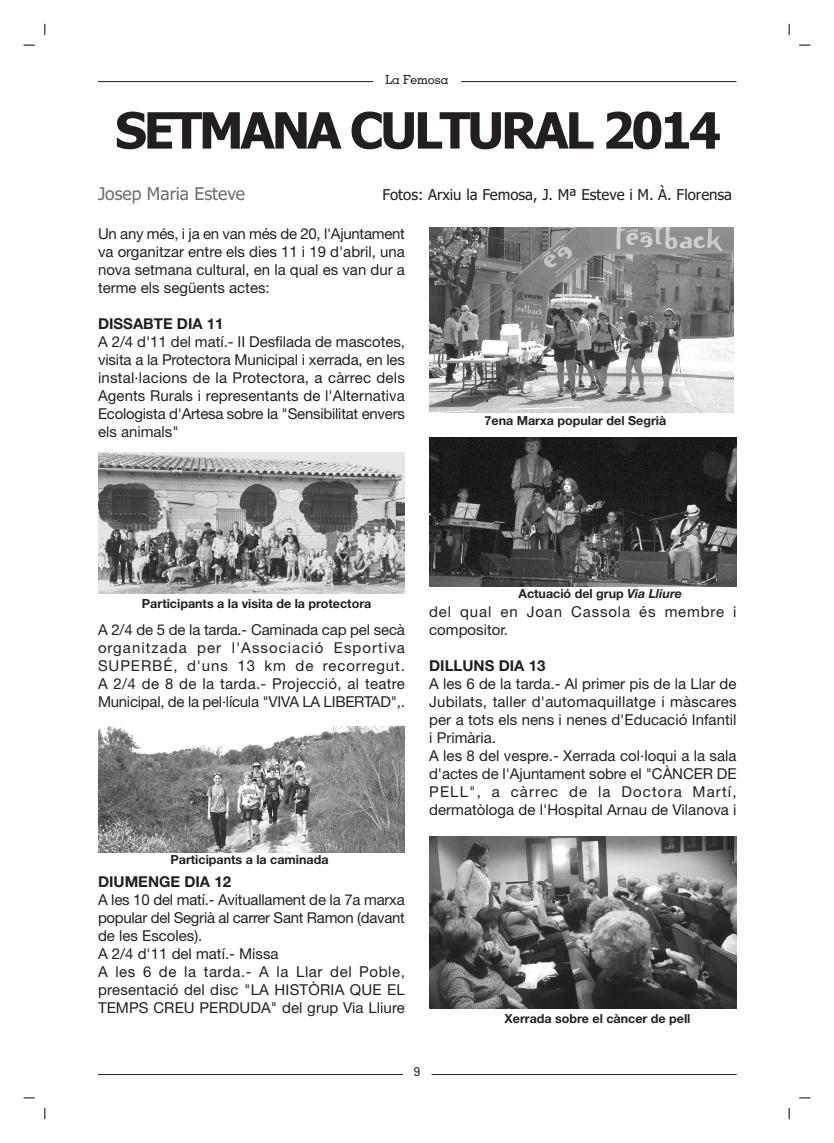
<style>
.page{position:relative;width:834px;height:1143px;background:#fff}
.page>*{position:absolute;margin:0;border:0;box-sizing:border-box;transform-origin:0 0}
.t1{font:700 50px "Tahoma";letter-spacing:-.06em;color:#231f20}
.t2{font:17.5px "Tahoma";color:#6c6d70}
.t3{font:15px/18px "Helvetica Neue";color:#231f20;text-align:justify}
.t4{font:15px "Tahoma";color:#231f20}
.t5{font:15px/18px "Helvetica Neue";letter-spacing:.055em;color:#231f20}
.t6{font:700 15px "Helvetica Neue";color:#231f20}
.t7{font:700 12.5px "Helvetica Neue";color:#231f20}
.t8{font:500 12.5px "Geometric Slab 703 BT";color:#231f20}
.s1{font-style:italic}
</style>
<div class="page">
<svg style="left:789px;top:1107px;width:1px;height:12px"></svg>
<hr style="left:98px;top:81px;width:275px;height:1px;background:#231f20">
<hr style="left:461px;top:81px;width:275px;height:1px;background:#231f20">
<hr style="left:98px;top:1074px;width:305px;height:1px;background:#231f20">
<hr style="left:431px;top:1074px;width:305px;height:1px;background:#231f20">
<img style="left:98px;top:453px;width:307px;height:140px">
<img style="left:429px;top:836px;width:307px;height:172px">
<img style="left:429px;top:227px;width:305px;height:185px">
<img style="left:429px;top:437px;width:307px;height:149px">
<img style="left:98px;top:726px;width:307px;height:127px">
<p class="t8" style="left:385px;top:75px;width:65px">La Femosa</p>
<h1 class="t1" style="left:115px;top:111px;width:607px">SETMANA CULTURAL 2014</h1>
<p class="t4" style="left:382px;top:189px;width:351px">Fotos: Arxiu la Femosa, J. Mª Esteve i M. À. Florensa</p>
<p class="t3" style="left:98px;top:226px;width:308px">Un any més, i ja en van més de 20, l'Ajuntament va organitzar entre els dies 11 i 19 d'abril, una nova setmana cultural, en la qual es van dur a terme els següents actes:</p>
<p class="t6" style="left:98px;top:318px;width:127px">DISSABTE DIA 11</p>
<p class="t3" style="left:98px;top:334px;width:308px">A 2/4 d'11 del matí.- II Desfilada de mascotes, visita a la Protectora Municipal i xerrada, en les instal·lacions de la Protectora, a càrrec dels Agents Rurals i representants de l'Alternativa Ecologista d'Artesa sobre la "Sensibilitat envers els animals"</p>
<p class="t2" style="left:98px;top:186px;width:149px">Josep Maria Esteve</p>
<p class="t7" style="left:484px;top:415px;width:183px">7ena Marxa popular del Segrià</p>
<p class="t7" style="left:142px;top:599px;width:231px">Participants a la visita de la protectora</p>
<p class="t3" style="left:98px;top:622px;width:308px">A 2/4 de 5 de la tarda.- Caminada cap pel secà organitzada per l'Associació Esportiva SUPERBÉ, d'uns 13 km de recorregut.<br>A 2/4 de 8 de la tarda.- Projecció, al teatre Municipal, de la pel·lícula "VIVA LA LIBERTAD",.</p>
<p class="t7" style="left:170px;top:855px;width:160px">Participants a la caminada</p>
<p class="t6" style="left:98px;top:876px;width:135px">DIUMENGE DIA 12</p>
<p class="t3" style="left:98px;top:892px;width:308px;text-align:left">A les 10 del matí.- Avituallament de la 7a marxa popular del Segrià al carrer Sant Ramon (davant de les Escoles).<br>A 2/4 d'11 del matí.- Missa<br>A les 6 de la tarda.- A la Llar del Poble, presentació del disc "LA HISTÒRIA QUE EL TEMPS CREU PERDUDA" del grup Via Lliure</p>
<p class="t7" style="left:518px;top:589px;width:165px">Actuació del grup <span class="s1">Via Lliure</span></p>
<p class="t5" style="left:429px;top:604px;width:309px">del qual en Joan Cassola és membre i compositor.</p>
<p class="t6" style="left:429px;top:660px;width:118px">DILLUNS DIA 13</p>
<p class="t3" style="left:429px;top:676px;width:309px;text-align:left">A les 6 de la tarda.- Al primer pis de la Llar de Jubilats, taller d'automaquillatge i màscares per a tots els nens i nenes d'Educació Infantil i Primària.<br>A les 8 del vespre.- Xerrada col·loqui a la sala d'actes de l'Ajuntament sobre el "CÀNCER DE PELL", a càrrec de la Doctora Martí, dermatòloga de l'Hospital Arnau de Vilanova i</p>
<p class="t7" style="left:504px;top:1014px;width:187px">Xerrada sobre el càncer de pell</p>
<p class="t8" style="left:414px;top:1067px;width:8px">9</p>
</div>
